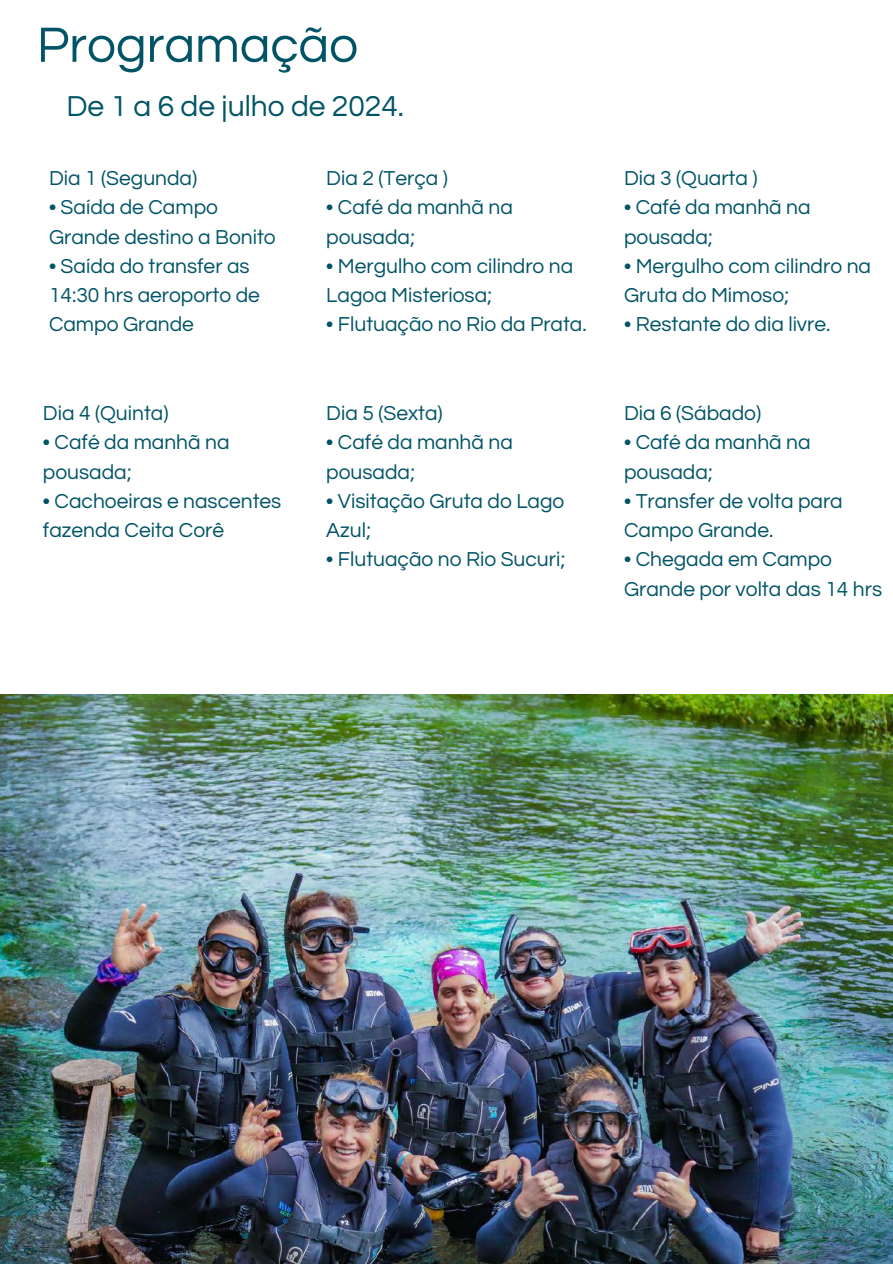
<style>
.page{position:relative;width:893px;height:1264px;background:#fff}
.page>*{position:absolute;margin:0;border:0;box-sizing:border-box;transform-origin:0 0}
.t1{font:51.45px "Questrial";color:#015466}
.t2{font:30px "Questrial";color:#015466}
.t3{font:21px/29.2px "Questrial";color:#015466}
</style>
<div class="page">
<img style="left:0;top:694px;width:892px;height:569px">
<h1 class="t1" style="left:37px;top:20px;width:323px">Programação</h1>
<h2 class="t2" style="left:66px;top:91px;width:339px">De 1 a 6 de julho de 2024.</h2>
<p class="t3" style="left:49px;top:164px;width:150px">Dia 1 (Segunda)</p>
<p class="t3" style="left:49px;top:193px;width:228px">• Saída de Campo<br>Grande destino a Bonito</p>
<p class="t3" style="left:49px;top:252px;width:212px">• Saída do transfer as<br>14:30 hrs aeroporto de<br>Campo Grande</p>
<p class="t3" style="left:43px;top:399px;width:127px">Dia 4 (Quinta)</p>
<p class="t3" style="left:43px;top:428px;width:188px">• Café da manhã na pousada;</p>
<p class="t3" style="left:43px;top:486px;width:240px">• Cachoeiras e nascentes fazenda Ceita Corê</p>
<p class="t3" style="left:326px;top:164px;width:123px">Dia 2 (Terça )</p>
<p class="t3" style="left:326px;top:193px;width:188px">• Café da manhã na pousada;</p>
<p class="t3" style="left:326px;top:252px;width:248px">• Mergulho com cilindro na<br>Lagoa Misteriosa;</p>
<p class="t3" style="left:326px;top:310px;width:262px">• Flutuação no Rio da Prata.</p>
<p class="t3" style="left:326px;top:399px;width:118px">Dia 5 (Sexta)</p>
<p class="t3" style="left:326px;top:428px;width:188px">• Café da manhã na pousada;</p>
<p class="t3" style="left:326px;top:486px;width:239px">• Visitação Gruta do Lago<br>Azul;</p>
<p class="t3" style="left:326px;top:545px;width:241px">• Flutuação no Rio Sucuri;</p>
<p class="t3" style="left:624px;top:164px;width:135px">Dia 3 (Quarta )</p>
<p class="t3" style="left:624px;top:193px;width:188px">• Café da manhã na pousada;</p>
<p class="t3" style="left:624px;top:252px;width:248px">• Mergulho com cilindro na<br>Gruta do Mimoso;</p>
<p class="t3" style="left:624px;top:310px;width:208px">• Restante do dia livre.</p>
<p class="t3" style="left:624px;top:399px;width:139px">Dia 6 (Sábado)</p>
<p class="t3" style="left:624px;top:428px;width:188px">• Café da manhã na pousada;</p>
<p class="t3" style="left:624px;top:486px;width:220px">• Transfer de volta para<br>Campo Grande.</p>
<p class="t3" style="left:624px;top:545px;width:260px">• Chegada em Campo<br>Grande por volta das 14 hrs</p>
</div>
